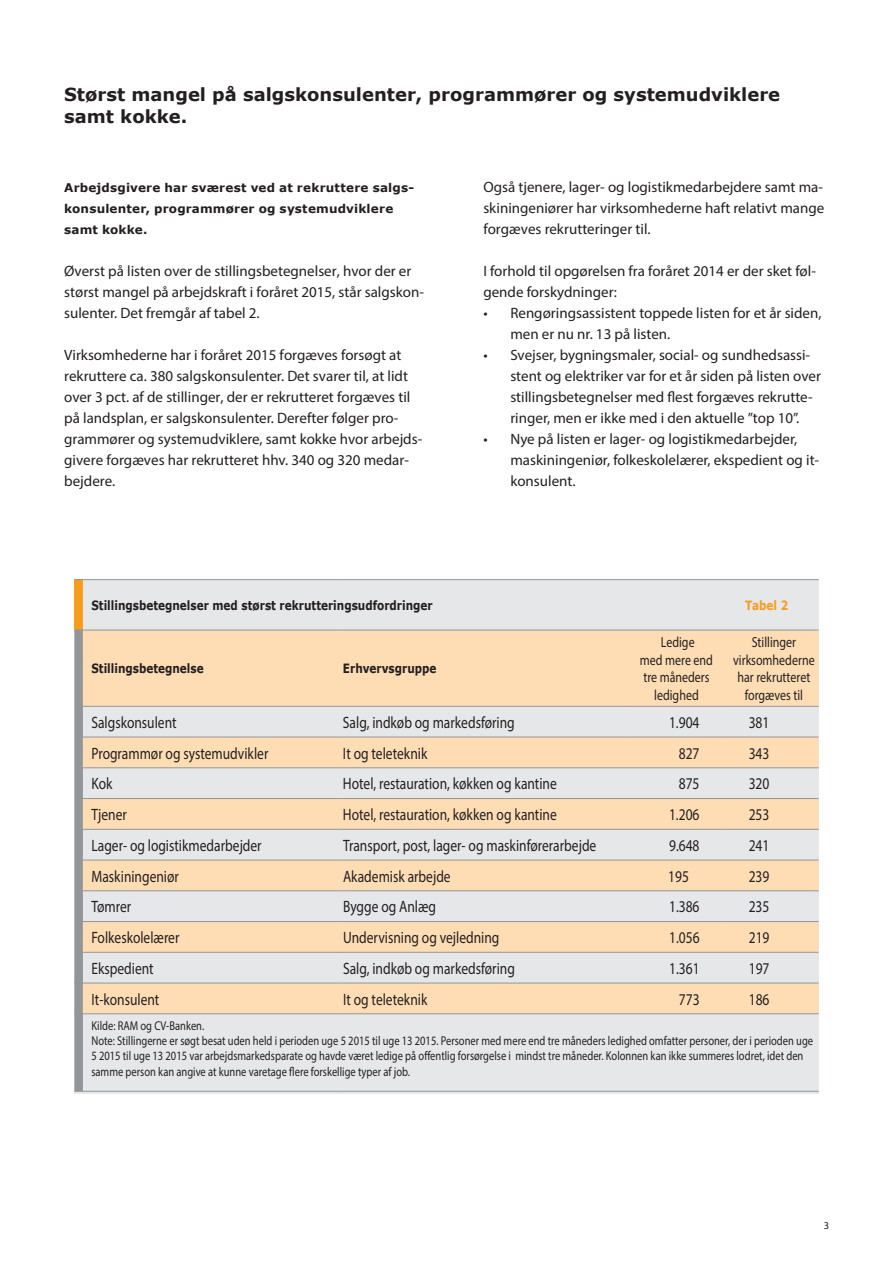
<style>
.page{position:relative;width:893px;height:1263px;background:#fff}
.page>*{position:absolute;margin:0;border:0;box-sizing:border-box;transform-origin:0 0}
.t1{font:700 18px/21.6px "Verdana";color:#231f20}
.t2{font:16.5px "Myriad Pro";color:#231f20;scale:.82 1}
.t3{font:15px/21px "Myriad Pro";color:#231f20}
.t4{font:14.7px/17.5px "Myriad Pro";color:#231f20;text-align:center;scale:.82 1}
.t5{font:12.75px/15.3px "Myriad Pro";color:#231f20;scale:.82 1}
.t6{font:700 12.75px "Verdana";color:#231f20;scale:.82 1}
.t7{font:700 12.75px "Verdana";color:#f89c1c;scale:.82 1}
.t8{font:700 12px/21px "Verdana";letter-spacing:.015em;color:#231f20}
.t9{font:10.5px "Myriad Pro";color:#231f20}
</style>
<div class="page">
<div style="left:74px;top:580px;width:9px;height:50px;background:#f89c1c"></div>
<div style="left:83px;top:580px;width:736px;height:511px;background:#e6e7e9"></div>
<svg style="left:83px;top:631px;width:736px;height:382px;background:#f3e0c8"></svg>
<div style="left:628px;top:706px;width:97px;height:31px;background:#e6e7e9"></div>
<hr style="left:628px;top:706px;width:97px;height:1px;background:#939598">
<hr style="left:628px;top:737px;width:97px;height:1px;background:#939598">
<hr style="left:83px;top:579px;width:256px;height:1px;background:#939598">
<hr style="left:339px;top:579px;width:289px;height:1px;background:#939598">
<hr style="left:628px;top:579px;width:97px;height:1px;background:#939598">
<hr style="left:725px;top:579px;width:94px;height:1px;background:#939598">
<hr style="left:83px;top:630px;width:256px;height:1px;background:#939598">
<hr style="left:339px;top:630px;width:289px;height:1px;background:#939598">
<hr style="left:628px;top:630px;width:97px;height:1px;background:#939598">
<hr style="left:725px;top:630px;width:94px;height:1px;background:#939598">
<hr style="left:83px;top:706px;width:256px;height:1px;background:#939598">
<hr style="left:339px;top:706px;width:289px;height:1px;background:#939598">
<hr style="left:725px;top:706px;width:94px;height:1px;background:#939598">
<hr style="left:83px;top:737px;width:256px;height:1px;background:#939598">
<hr style="left:339px;top:737px;width:289px;height:1px;background:#939598">
<hr style="left:725px;top:737px;width:94px;height:1px;background:#939598">
<hr style="left:83px;top:767px;width:256px;height:1px;background:#939598">
<hr style="left:339px;top:767px;width:289px;height:1px;background:#939598">
<hr style="left:628px;top:767px;width:97px;height:1px;background:#939598">
<hr style="left:725px;top:767px;width:94px;height:1px;background:#939598">
<hr style="left:83px;top:798px;width:256px;height:1px;background:#939598">
<hr style="left:339px;top:798px;width:289px;height:1px;background:#939598">
<hr style="left:628px;top:798px;width:97px;height:1px;background:#939598">
<hr style="left:725px;top:798px;width:94px;height:1px;background:#939598">
<hr style="left:83px;top:829px;width:256px;height:1px;background:#939598">
<hr style="left:339px;top:829px;width:289px;height:1px;background:#939598">
<hr style="left:628px;top:829px;width:97px;height:1px;background:#939598">
<hr style="left:725px;top:829px;width:94px;height:1px;background:#939598">
<hr style="left:83px;top:860px;width:256px;height:1px;background:#939598">
<hr style="left:339px;top:860px;width:289px;height:1px;background:#939598">
<hr style="left:628px;top:860px;width:97px;height:1px;background:#939598">
<hr style="left:725px;top:860px;width:94px;height:1px;background:#939598">
<hr style="left:83px;top:890px;width:256px;height:1px;background:#939598">
<hr style="left:339px;top:890px;width:289px;height:1px;background:#939598">
<hr style="left:628px;top:890px;width:97px;height:1px;background:#939598">
<hr style="left:725px;top:890px;width:94px;height:1px;background:#939598">
<hr style="left:83px;top:921px;width:256px;height:1px;background:#939598">
<hr style="left:339px;top:921px;width:289px;height:1px;background:#939598">
<hr style="left:628px;top:921px;width:97px;height:1px;background:#939598">
<hr style="left:725px;top:921px;width:94px;height:1px;background:#939598">
<hr style="left:83px;top:952px;width:256px;height:1px;background:#939598">
<hr style="left:339px;top:952px;width:289px;height:1px;background:#939598">
<hr style="left:628px;top:952px;width:97px;height:1px;background:#939598">
<hr style="left:725px;top:952px;width:94px;height:1px;background:#939598">
<hr style="left:83px;top:983px;width:256px;height:1px;background:#939598">
<hr style="left:83px;top:1013px;width:256px;height:1px;background:#939598">
<svg style="left:74px;top:630px;width:9px;height:462px;background:#97999c"></svg>
<hr style="left:83px;top:1091px;width:256px;height:1px;background:#939598">
<hr style="left:339px;top:1091px;width:289px;height:1px;background:#939598">
<hr style="left:628px;top:1091px;width:97px;height:1px;background:#939598">
<hr style="left:725px;top:1091px;width:94px;height:1px;background:#939598">
<hr style="left:339px;top:983px;width:289px;height:1px;background:#939598">
<hr style="left:628px;top:983px;width:97px;height:1px;background:#939598">
<hr style="left:725px;top:983px;width:94px;height:1px;background:#939598">
<hr style="left:339px;top:1013px;width:289px;height:1px;background:#939598">
<hr style="left:628px;top:1013px;width:97px;height:1px;background:#939598">
<hr style="left:725px;top:1013px;width:94px;height:1px;background:#939598">
<p class="t1" style="left:64px;top:83px;width:717px">Størst mangel på salgskonsulenter, programmører og systemudviklere samt kokke.</p>
<p class="t8" style="left:64px;top:177px;width:352px">Arbejdsgivere har sværest ved at rekruttere salgs&shy;konsulenter, programmører og systemudviklere samt kokke.</p>
<p class="t3" style="left:64px;top:260px;width:361px">Øverst på listen over de stillingsbetegnelser, hvor der er størst mangel på arbejdskraft i foråret 2015, står salgskon&shy;sulenter. Det fremgår af tabel 2.</p>
<p class="t3" style="left:64px;top:344px;width:360px">Virksomhederne har i foråret 2015 forgæves forsøgt at rekruttere ca. 380 salgskonsulenter. Det svarer til, at lidt over 3 pct. af de stillinger, der er rekrutteret forgæves til på landsplan, er salgskonsulenter. Derefter følger pro&shy;grammører og systemudviklere, samt kokke hvor arbejds&shy;givere forgæves har rekrutteret hhv. 340 og 320 medar&shy;bejdere.</p>
<p class="t3" style="left:483px;top:176px;width:342px;text-align:justify">Også tjenere, lager- og logistikmedarbejdere samt ma&shy;skiningeniører har virksomhederne haft relativt mange forgæves rekrutteringer til.</p>
<p class="t3" style="left:483px;top:260px;width:334px">I forhold til opgørelsen fra foråret 2014 er der sket føl&shy;gende forskydninger:</p>
<p class="t3" style="left:510px;top:302px;width:313px;text-indent:-27px">• Rengøringsassistent toppede listen for et år siden, men er nu nr. 13 på listen.</p>
<p class="t3" style="left:510px;top:344px;width:312px;text-indent:-27px">• Svejser, bygningsmaler, social- og sundhedsassi&shy;stent og elektriker var for et år siden på listen over stillingsbetegnelser med flest forgæves rekrutte&shy;ringer, men er ikke med i den aktuelle ”top 10”.</p>
<p class="t3" style="left:510px;top:428px;width:310px;text-indent:-27px">• Nye på listen er lager- og logistikmedarbejder, maskiningeniør, folkeskolelærer, ekspedient og it&shy;konsulent.</p>
<p class="t6" style="left:91px;top:596px;width:418px">Stillingsbetegnelser med størst rekrutteringsudfordringer</p>
<p class="t7" style="left:745px;top:596px;width:54px">Tabel 2</p>
<p class="t6" style="left:91px;top:659px;width:138px">Stillingsbetegnelse</p>
<p class="t6" style="left:343px;top:659px;width:116px">Erhvervsgruppe</p>
<p class="t4" style="left:640px;top:633px;width:91px">Ledige<br>med mere end tre måneders ledighed</p>
<p class="t4" style="left:733px;top:633px;width:101px">Stillinger virksomhederne har rekrutteret forgæves til</p>
<p class="t2" style="left:91px;top:712px;width:105px">Salgskonsulent</p>
<p class="t2" style="left:343px;top:712px;width:211px">Salg, indkøb og markedsføring</p>
<p class="t2" style="left:669px;top:712px;width:39px">1.904</p>
<p class="t2" style="left:749px;top:712px;width:27px">381</p>
<p class="t2" style="left:91px;top:743px;width:217px">Programmør og systemudvikler</p>
<p class="t2" style="left:343px;top:743px;width:104px">It og teleteknik</p>
<p class="t2" style="left:679px;top:743px;width:27px">827</p>
<p class="t2" style="left:749px;top:743px;width:27px">343</p>
<p class="t2" style="left:91px;top:774px;width:27px">Kok</p>
<p class="t2" style="left:343px;top:774px;width:262px">Hotel, restauration, køkken og kantine</p>
<p class="t2" style="left:679px;top:774px;width:27px">875</p>
<p class="t2" style="left:749px;top:774px;width:27px">320</p>
<p class="t2" style="left:91px;top:804px;width:45px">Tjener</p>
<p class="t2" style="left:343px;top:804px;width:262px">Hotel, restauration, køkken og kantine</p>
<p class="t2" style="left:669px;top:804px;width:39px">1.206</p>
<p class="t2" style="left:749px;top:804px;width:27px">253</p>
<p class="t2" style="left:91px;top:835px;width:209px">Lager- og logistikmedarbejder</p>
<p class="t2" style="left:343px;top:835px;width:310px">Transport, post, lager- og maskinførerarbejde</p>
<p class="t2" style="left:669px;top:835px;width:39px">9.648</p>
<p class="t2" style="left:749px;top:835px;width:27px">241</p>
<p class="t2" style="left:91px;top:866px;width:108px">Maskiningeniør</p>
<p class="t2" style="left:343px;top:866px;width:133px">Akademisk arbejde</p>
<p class="t2" style="left:668px;top:866px;width:27px">195</p>
<p class="t2" style="left:749px;top:866px;width:27px">239</p>
<p class="t2" style="left:91px;top:897px;width:50px">Tømrer</p>
<p class="t2" style="left:343px;top:897px;width:115px">Bygge og Anlæg</p>
<p class="t2" style="left:669px;top:897px;width:39px">1.386</p>
<p class="t2" style="left:749px;top:897px;width:27px">235</p>
<p class="t2" style="left:91px;top:927px;width:109px">Folkeskolelærer</p>
<p class="t2" style="left:343px;top:927px;width:192px">Undervisning og vejledning</p>
<p class="t2" style="left:669px;top:927px;width:39px">1.056</p>
<p class="t2" style="left:749px;top:927px;width:27px">219</p>
<p class="t2" style="left:92px;top:958px;width:77px">Ekspedient</p>
<p class="t2" style="left:343px;top:958px;width:211px">Salg, indkøb og markedsføring</p>
<p class="t2" style="left:669px;top:958px;width:39px">1.361</p>
<p class="t2" style="left:749px;top:958px;width:27px">197</p>
<p class="t2" style="left:92px;top:989px;width:84px">It-konsulent</p>
<p class="t2" style="left:343px;top:989px;width:104px">It og teleteknik</p>
<p class="t2" style="left:679px;top:989px;width:27px">773</p>
<p class="t2" style="left:749px;top:989px;width:27px">186</p>
<p class="t5" style="left:91px;top:1017px;width:882px">Kilde: RAM og CV-Banken.<br>Note: Stillingerne er søgt besat uden held i perioden uge 5 2015 til uge 13 2015. Personer med mere end tre måneders ledighed omfatter personer, der i perioden uge 5 2015 til uge 13 2015 var arbejdsmarkedsparate og havde været ledige på offentlig forsørgelse i mindst tre måneder. Kolonnen kan ikke summeres lodret, idet den samme person kan angive at kunne varetage flere forskellige typer af job.</p>
<p class="t9" style="left:824px;top:1219px;width:7px">3</p>
</div>
